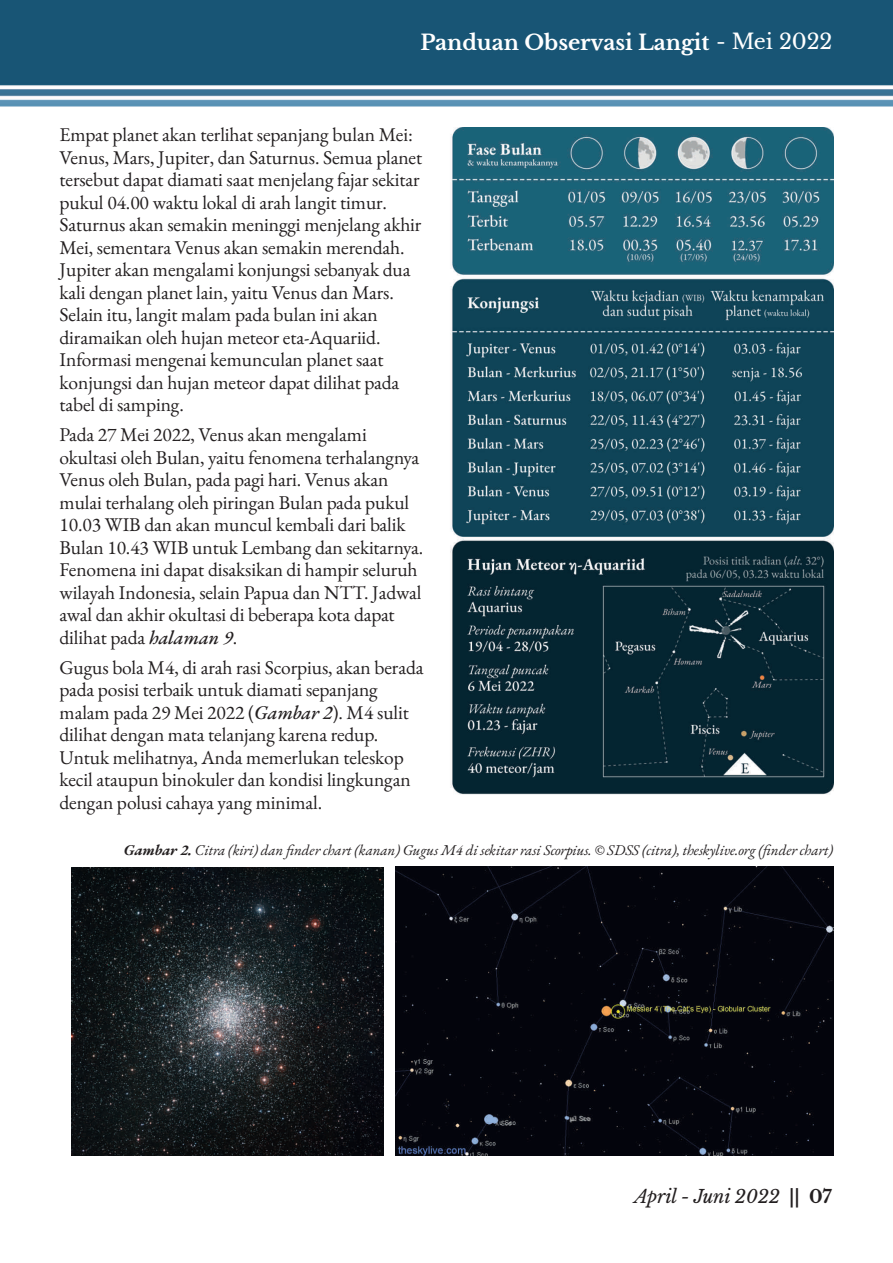
<style>
.page{position:relative;width:893px;height:1263px;background:#fff}
.page>*{position:absolute;margin:0;border:0;box-sizing:border-box;transform-origin:0 0}
.t1{font:700 21px "Libre Baskerville";letter-spacing:-.005em;color:#fff}
.t2{font:19.5px/22.5px "EB Garamond";letter-spacing:-.005em;color:#231f20}
.t3{font:italic 18px "Libre Baskerville";letter-spacing:-.005em;color:#231f20}
.t4{font:italic 15px "EB Garamond";letter-spacing:-.005em;color:#231f20}
.s1{font-weight:400}
.s2{font-weight:500;font-style:italic}
.s3{font-weight:700}
.s4{font-weight:700;font-style:normal}
</style>
<div class="page">
<img style="left:0;top:0;width:893px;height:1156px">
<img style="left:60px;top:128px;width:773px;height:1028px">
<div style="left:395px;top:866px;width:438px;height:289px;background:#03040c"></div>
<img style="left:72px;top:867px;width:312px;height:288px">
<p class="t1" style="left:421px;top:29px;width:414px">Panduan Observasi Langit <span class="s1">- Mei 2022</span></p>
<p class="t2" style="left:60px;top:123px;width:364px">Empat planet akan terlihat sepanjang bulan Mei:<br>Venus, Mars, Jupiter, dan Saturnus. Semua planet tersebut dapat diamati saat menjelang fajar sekitar pukul 04.00 waktu lokal di arah langit timur.<br>Saturnus akan semakin meninggi menjelang akhir Mei, sementara Venus akan semakin merendah.<br>Jupiter akan mengalami konjungsi sebanyak dua kali dengan planet lain, yaitu Venus dan Mars.<br>Selain itu, langit malam pada bulan ini akan diramaikan oleh hujan meteor eta-Aquariid.<br>Informasi mengenai kemunculan planet saat konjungsi dan hujan meteor dapat dilihat pada tabel di samping.</p>
<p class="t2" style="left:60px;top:423px;width:365px">Pada 27 Mei 2022, Venus akan mengalami okultasi oleh Bulan, yaitu fenomena terhalangnya Venus oleh Bulan, pada pagi hari. Venus akan mulai terhalang oleh piringan Bulan pada pukul 10.03 WIB dan akan muncul kembali dari balik Bulan 10.43 WIB untuk Lembang dan sekitarnya.<br>Fenomena ini dapat disaksikan di hampir seluruh wilayah Indonesia, selain Papua dan NTT. Jadwal awal dan akhir okultasi di beberapa kota dapat dilihat pada <span class="s2">halaman 9</span>.</p>
<p class="t2" style="left:60px;top:656px;width:366px">Gugus bola M4, di arah rasi Scorpius, akan berada pada posisi terbaik untuk diamati sepanjang malam pada 29 Mei 2022 (<span class="s2">Gambar 2</span>). M4 sulit dilihat dengan mata telanjang karena redup.<br>Untuk melihatnya, Anda memerlukan teleskop kecil ataupun binokuler dan kondisi lingkungan dengan polusi cahaya yang minimal.</p>
<p class="t4" style="left:124px;top:840px;width:711px"><span class="s3">Gambar 2.</span> Citra (kiri) dan finder chart (kanan) Gugus M4 di sekitar rasi Scorpius. © SDSS (citra), theskylive.org (finder chart)</p>
<p class="t3" style="left:635px;top:1185px;width:199px">April - Juni 2022 <span class="s4">|| 07</span></p>
</div>
